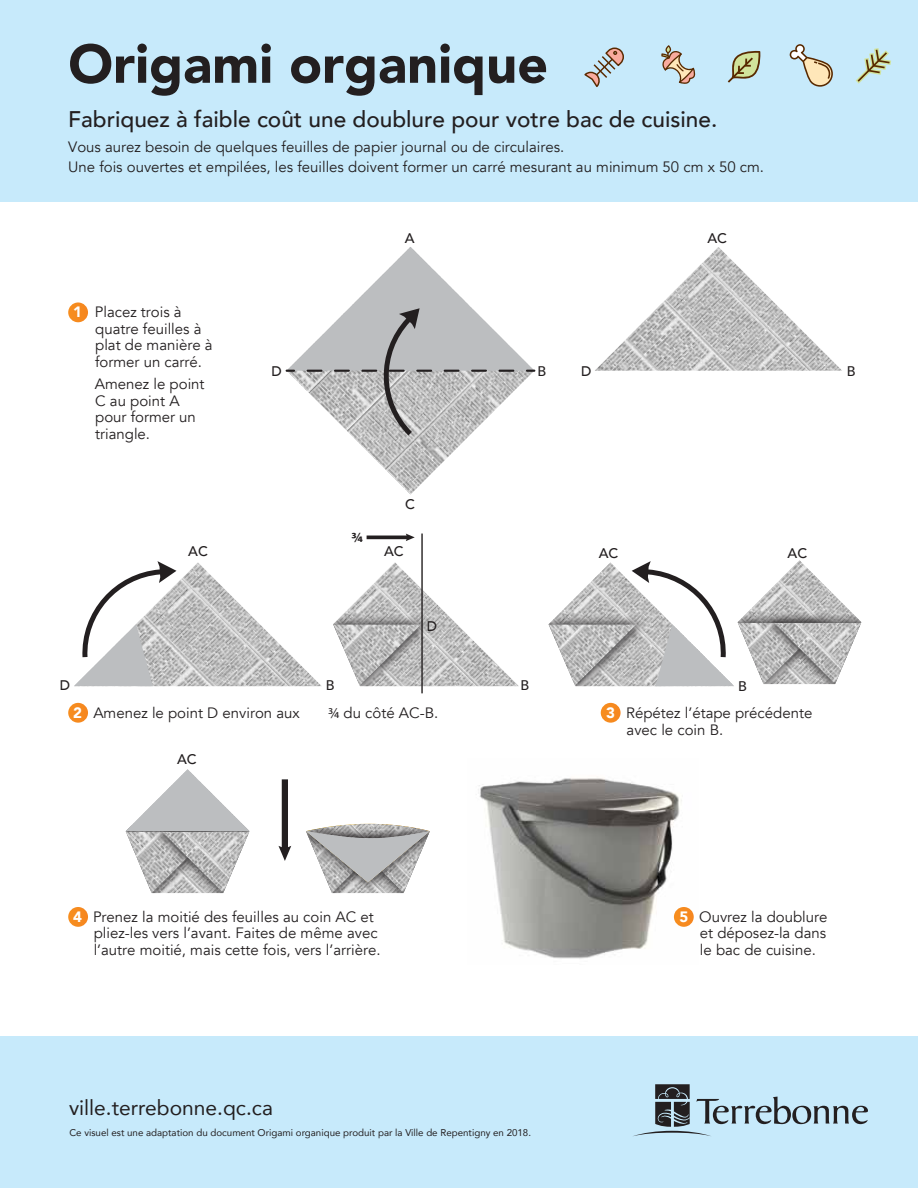
<style>
.page{position:relative;width:918px;height:1188px;background:#fff}
.page>*{position:absolute;margin:0;border:0;box-sizing:border-box;transform-origin:0 0}
.t1{font:900 54px "Avenir";color:#231f20}
.t2{font:500 22.65px "Avenir";color:#231f20}
.t3{font:21px "Avenir";color:#231f20}
.t4{font:15px/16.5px "Avenir";color:#231f20}
.t5{font:500 13.95px "Avenir";color:#231f20}
.t6{font:700 13.95px "Myriad Pro";color:#231f20}
.t7{font:9.75px "Avenir";color:#231f20}
.s1{font-weight:900;color:#fff}
.s2{font-family:"Myriad Pro"}
</style>
<div class="page">
<div style="left:0;top:0;width:918px;height:201px;background:#c7eafb"></div>
<div style="left:0;top:1036px;width:918px;height:152px;background:#c7eafb"></div>
<img style="left:126px;top:832px;width:36px;height:61px">
<img style="left:162px;top:832px;width:87px;height:61px">
<svg style="left:126px;top:769px;width:123px;height:62px"></svg>
<svg style="left:68px;top:703px;width:20px;height:20px"></svg>
<svg style="left:68px;top:907px;width:20px;height:20px"></svg>
<svg style="left:601px;top:703px;width:20px;height:20px"></svg>
<svg style="left:278px;top:779px;width:13px;height:82px"></svg>
<img style="left:176px;top:562px;width:145px;height:124px">
<img style="left:792px;top:560px;width:15px;height:8px">
<img style="left:738px;top:568px;width:123px;height:55px">
<img style="left:738px;top:623px;width:36px;height:61px">
<img style="left:774px;top:623px;width:87px;height:61px">
<img style="left:388px;top:562px;width:131px;height:124px">
<img style="left:333px;top:569px;width:145px;height:117px">
<img style="left:334px;top:625px;width:87px;height:61px">
<img style="left:548px;top:569px;width:84px;height:56px">
<img style="left:549px;top:625px;width:83px;height:61px">
<hr style="left:421px;top:534px;width:2px;height:159px;background:#231f20">
<svg style="left:74px;top:561px;width:102px;height:125px"></svg>
<svg style="left:632px;top:561px;width:102px;height:125px"></svg>
<img style="left:478px;top:778px;width:216px;height:181px">
<svg style="left:674px;top:907px;width:20px;height:20px"></svg>
<img style="left:595px;top:247px;width:247px;height:124px">
<img style="left:351px;top:435px;width:119px;height:60px">
<svg style="left:68px;top:302px;width:20px;height:20px"></svg>
<svg style="left:286px;top:247px;width:249px;height:188px"></svg>
<svg style="left:367px;top:534px;width:48px;height:7px"></svg>
<img style="left:327px;top:882px;width:82px;height:11px">
<svg style="left:306px;top:824px;width:124px;height:58px"></svg>
<svg style="left:633px;top:1084px;width:235px;height:52px"></svg>
<svg style="left:728px;top:51px;width:33px;height:32px"></svg>
<svg style="left:661px;top:45px;width:34px;height:39px"></svg>
<svg style="left:855px;top:48px;width:36px;height:36px"></svg>
<svg style="left:584px;top:47px;width:40px;height:40px"></svg>
<svg style="left:790px;top:44px;width:43px;height:43px"></svg>
<h1 class="t1" style="left:68px;top:18px;width:481px">Origami organique</h1>
<h2 class="t2" style="left:68px;top:99px;width:651px">Fabriquez à faible coût une doublure pour votre bac de cuisine.</h2>
<p class="t4" style="left:68px;top:138px;width:697px;line-height:19.5px">Vous aurez besoin de quelques feuilles de papier journal ou de circulaires.<br>Une fois ouvertes et empilées, les feuilles doivent former un carré mesurant au minimum 50 cm x 50 cm.</p>
<p class="t4" style="left:95px;top:304px;width:119px;text-indent:-22px"><span class="s1">1</span> Placez trois à quatre feuilles à plat de manière à former un carré.</p>
<p class="t4" style="left:95px;top:376px;width:111px">Amenez le point<br>C au point A pour former un triangle.</p>
<p class="t5" style="left:405px;top:226px;width:11px">A</p>
<p class="t5" style="left:272px;top:359px;width:12px">D</p>
<p class="t5" style="left:537px;top:359px;width:10px">B</p>
<p class="t6" style="left:351px;top:528px;width:13px">¾</p>
<p class="t5" style="left:405px;top:492px;width:11px">C</p>
<p class="t5" style="left:60px;top:673px;width:12px">D</p>
<p class="t5" style="left:188px;top:539px;width:21px">AC</p>
<p class="t5" style="left:384px;top:539px;width:21px">AC</p>
<p class="t5" style="left:427px;top:614px;width:12px">D</p>
<p class="t5" style="left:326px;top:673px;width:10px">B</p>
<p class="t5" style="left:521px;top:673px;width:10px">B</p>
<p class="t4" style="left:73px;top:705px;width:228px"><span class="s1">2</span> Amenez le point D environ aux</p>
<p class="t4" style="left:328px;top:705px;width:112px"><span class="s2">¾</span> du côté AC-B.</p>
<p class="t5" style="left:177px;top:747px;width:21px">AC</p>
<p class="t5" style="left:707px;top:226px;width:21px">AC</p>
<p class="t5" style="left:581px;top:359px;width:12px">D</p>
<p class="t5" style="left:847px;top:359px;width:10px">B</p>
<p class="t5" style="left:599px;top:541px;width:21px">AC</p>
<p class="t5" style="left:788px;top:541px;width:21px">AC</p>
<p class="t5" style="left:738px;top:674px;width:10px">B</p>
<p class="t4" style="left:627px;top:705px;width:187px;text-indent:-20px"><span class="s1">3</span> Répétez l’étape précédente avec le coin B.</p>
<p class="t4" style="left:94px;top:909px;width:288px;text-indent:-20px"><span class="s1">4</span> Prenez la moitié des feuilles au coin AC et pliez-les vers l’avant. Faites de même avec l’autre moitié, mais cette fois, vers l’arrière.</p>
<h3 class="t3" style="left:69px;top:1091px;width:205px">ville.terrebonne.qc.ca</h3>
<p class="t7" style="left:69px;top:1124px;width:463px">Ce visuel est une adaptation du document Origami organique produit par la Ville de Repentigny en 2018.</p>
<p class="t4" style="left:700px;top:909px;width:129px;text-align:justify;text-indent:-20px"><span class="s1">5</span> Ouvrez la doublure et déposez-la dans le bac de cuisine.</p>
</div>
